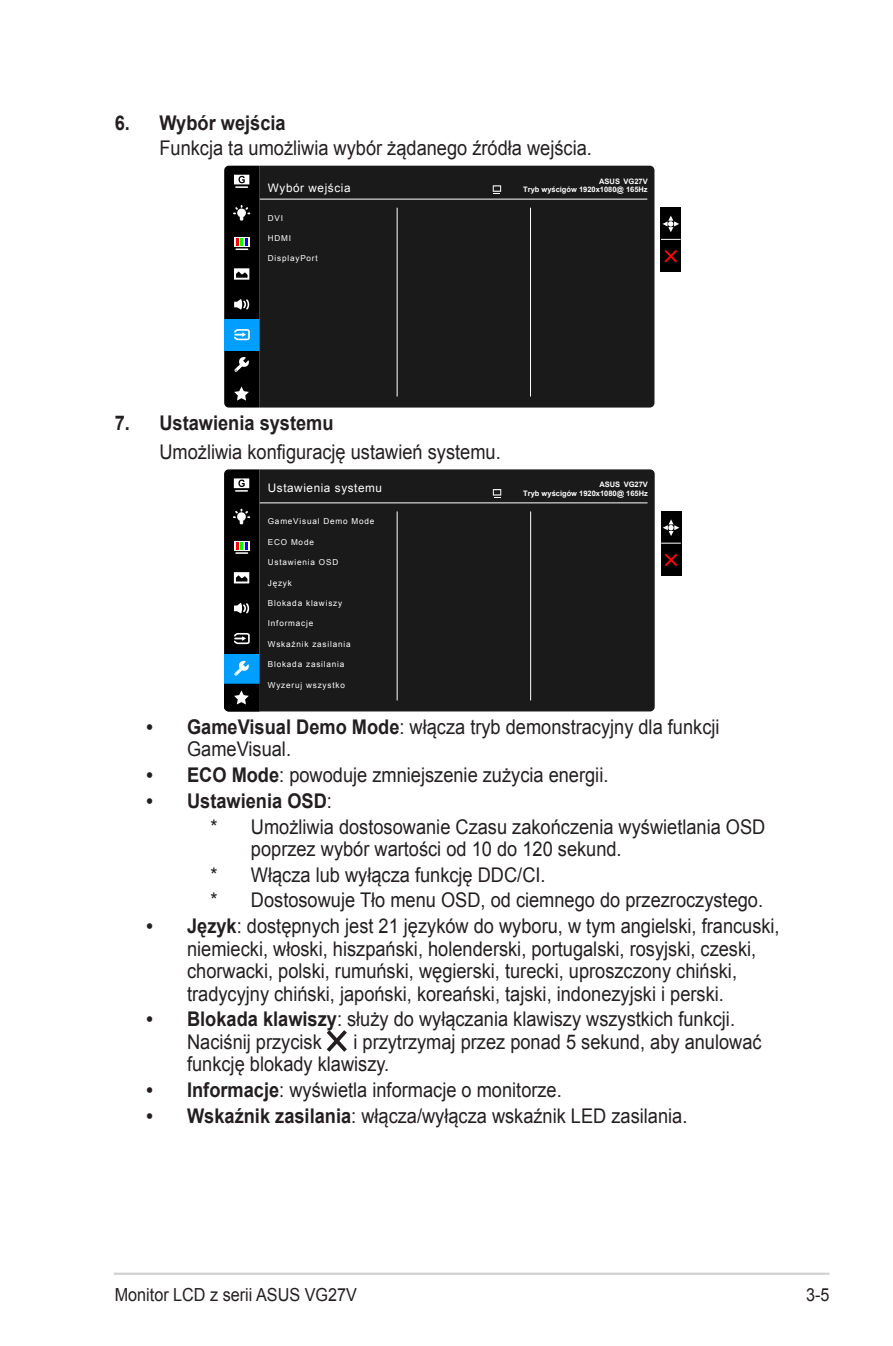
<style>
.page{position:relative;width:893px;height:1346px;background:#fff}
.page>*{position:absolute;margin:0;border:0;box-sizing:border-box;transform-origin:0 0}
.Bulleted_Text{font:20.25px/22.5px "Arial";color:#231f20;scale:.9 1}
.List{font:20.25px "Arial";color:#231f20;scale:.9 1}
.List_Bold{font:700 20.25px "Arial";color:#231f20;scale:.9 1}
.Bulleted_Text-2{font:700 20.25px "Arial";color:#231f20;scale:.9 1}
.List-2{font:700 20.25px "Arial";color:#231f20;scale:.9 1}
.t1{font:18px "Arial";color:#231f20;scale:.9 1}
.t2{font:11.7px "Arial";letter-spacing:.05em;color:#fff}
.t3{font:8.1px "Arial";letter-spacing:.1em;color:#fff}
.t4{font:700 7.42px/8.8px "Arial";color:#fff;text-align:right}
.s1{font-weight:700}
.s2{font-weight:400}
</style>
<div class="page">
<hr style="left:114px;top:1272px;width:715px;height:3px;background:#d1d2d4">
<div style="left:260px;top:166px;width:394px;height:241px;background:#1a1a1a"></div>
<hr style="left:260px;top:199px;width:387px;height:1px;background:#fff">
<hr style="left:397px;top:208px;width:1px;height:188px;background:#fff">
<hr style="left:530px;top:208px;width:1px;height:188px;background:#fff">
<div style="left:661px;top:207px;width:20px;height:65px;background:#000"></div>
<svg style="left:661px;top:239px;width:20px;height:1px"></svg>
<svg style="left:662px;top:216px;width:17px;height:16px"></svg>
<svg style="left:664px;top:250px;width:13px;height:12px"></svg>
<svg style="left:224px;top:166px;width:36px;height:241px;background:#1b2f3a"></svg>
<svg style="left:493px;top:185px;width:8px;height:7px"></svg>
<svg style="left:494px;top:186px;width:6px;height:8px"></svg>
<div style="left:260px;top:469px;width:395px;height:242px;background:#1a1a1a"></div>
<hr style="left:260px;top:502px;width:387px;height:1px;background:#fff">
<hr style="left:397px;top:511px;width:1px;height:189px;background:#fff">
<hr style="left:530px;top:511px;width:1px;height:189px;background:#fff">
<div style="left:661px;top:511px;width:20px;height:64px;background:#000"></div>
<svg style="left:661px;top:543px;width:20px;height:1px"></svg>
<svg style="left:663px;top:519px;width:16px;height:17px"></svg>
<svg style="left:665px;top:554px;width:12px;height:12px"></svg>
<svg style="left:224px;top:469px;width:36px;height:242px;background:#1a2c36"></svg>
<svg style="left:493px;top:489px;width:8px;height:6px"></svg>
<svg style="left:494px;top:490px;width:6px;height:8px"></svg>
<svg style="left:327px;top:1030px;width:20px;height:21px"></svg>
<p class="List-2" style="left:115px;top:109px;width:191px">6. Wybór wejścia</p>
<p class="List" style="left:159px;top:135px;width:482px">Funkcja ta umożliwia wybór żądanego źródła wejścia.</p>
<p class="t2" style="left:268px;top:180px;width:84px">Wybór wejścia</p>
<p class="t4" style="left:523px;top:177px;width:126px">ASUS VG27V<br>Tryb wyścigów 1920x1080@ 165Hz</p>
<p class="t3" style="left:268px;top:212px;width:17px">DVI</p>
<p class="t3" style="left:268px;top:233px;width:25px">HDMI</p>
<p class="t3" style="left:268px;top:253px;width:51px">DisplayPort</p>
<p class="List_Bold" style="left:115px;top:410px;width:245px">7. Ustawienia systemu</p>
<p class="List" style="left:159px;top:438px;width:381px">Umożliwia konfigurację ustawień systemu.</p>
<p class="t2" style="left:268px;top:480px;width:116px">Ustawienia systemu</p>
<p class="t4" style="left:523px;top:480px;width:126px">ASUS VG27V<br>Tryb wyścigów 1920x1080@ 165Hz</p>
<p class="t3" style="left:268px;top:516px;width:108px">GameVisual Demo Mode</p>
<p class="t3" style="left:268px;top:536px;width:48px">ECO Mode</p>
<p class="t3" style="left:268px;top:557px;width:72px">Ustawienia OSD</p>
<p class="t3" style="left:268px;top:577px;width:26px">Język</p>
<p class="t3" style="left:268px;top:598px;width:76px">Blokada klawiszy</p>
<p class="t3" style="left:268px;top:618px;width:47px">Informacje</p>
<p class="t3" style="left:268px;top:638px;width:84px">Wskaźnik zasilania</p>
<p class="t3" style="left:268px;top:659px;width:78px">Blokada zasilania</p>
<p class="t3" style="left:268px;top:679px;width:79px">Wyzeruj wszystko</p>
<p class="Bulleted_Text" style="left:187px;top:716px;width:593px;text-indent:-40px"><span class="s1">• GameVisual Demo Mode</span>: włącza tryb demonstracyjny dla funkcji<br>GameVisual.</p>
<p class="Bulleted_Text" style="left:147px;top:764px;width:515px"><span class="s1">• ECO Mode</span>: powoduje zmniejszenie zużycia energii.</p>
<p class="Bulleted_Text-2" style="left:147px;top:787px;width:207px">• Ustawienia OSD<span class="s2">:</span></p>
<p class="Bulleted_Text" style="left:251px;top:815px;width:573px;text-indent:-40px">* Umożliwia dostosowanie Czasu zakończenia wyświetlania OSD poprzez wybór wartości od 10 do 120 sekund.</p>
<p class="Bulleted_Text" style="left:210px;top:863px;width:374px">* Włącza lub wyłącza funkcję DDC/CI.</p>
<p class="Bulleted_Text" style="left:210px;top:889px;width:616px">* Dostosowuje Tło menu OSD, od ciemnego do przezroczystego.</p>
<p class="Bulleted_Text" style="left:187px;top:915px;width:660px;text-indent:-40px"><span class="s1">• Język</span>: dostępnych jest 21 języków do wyboru, w tym angielski, francuski, niemiecki, włoski, hiszpański, holenderski, portugalski, rosyjski, czeski, chorwacki, polski, rumuński, węgierski, turecki, uproszczony chiński, tradycyjny chiński, japoński, koreański, tajski, indonezyjski i perski.</p>
<p class="Bulleted_Text" style="left:187px;top:1008px;width:610px;text-indent:-40px"><span class="s1">• Blokada klawiszy</span>: służy do wyłączania klawiszy wszystkich funkcji.<br>Naciśnij przycisk</p>
<p class="Bulleted_Text" style="left:187px;top:1031px;width:640px;text-indent:166px">i przytrzymaj przez ponad 5 sekund, aby anulować funkcję blokady klawiszy.</p>
<p class="Bulleted_Text" style="left:147px;top:1079px;width:463px"><span class="s1">• Informacje</span>: wyświetla informacje o monitorze.</p>
<p class="Bulleted_Text" style="left:147px;top:1104px;width:602px"><span class="s1">• Wskaźnik zasilania</span>: włącza/wyłącza wskaźnik LED zasilania.</p>
<p class="t1" style="left:115px;top:1282px;width:271px">Monitor LCD z serii ASUS VG27V</p>
<p class="t1" style="left:806px;top:1282px;width:28px">3-5</p>
</div>
